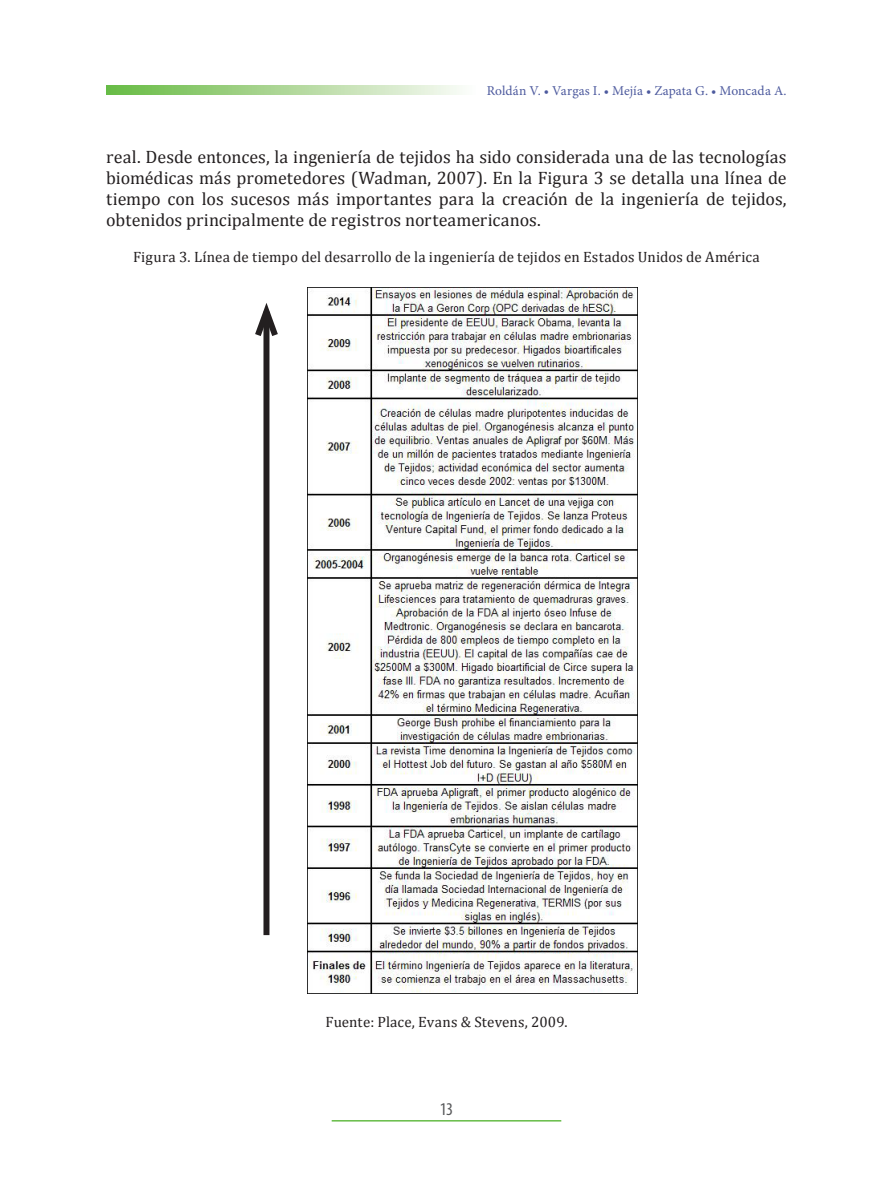
<style>
.page{position:relative;width:893px;height:1191px;background:#fff}
.page>*{position:absolute;margin:0;border:0;box-sizing:border-box;transform-origin:0 0}
.texto{font:18px/21px "Cambria";letter-spacing:.005em;color:#231f20;text-align:justify}
.t1{font:condensed 18px "Myriad Pro";color:#57585a}
.Figuras{font:15px "Cambria";letter-spacing:.005em;color:#231f20}
.t2{font:13.5px "Minion Pro";letter-spacing:.005em;color:#4d5a9e}
</style>
<div class="page">
<hr style="left:332px;top:1120px;width:229px;height:1px;background:#65bc46">
<svg style="left:106px;top:85px;width:354px;height:10px;background:#aed898"></svg>
<img style="left:308px;top:287px;width:329px;height:706px">
<div style="left:263px;top:311px;width:6px;height:624px;background:#231f20"></div>
<svg style="left:255px;top:303px;width:23px;height:40px"></svg>
<p class="t2" style="left:487px;top:82px;width:301px">Roldán V. • Vargas I. • Mejía • Zapata G. • Moncada A.</p>
<p class="texto" style="left:106px;top:146px;width:682px">real. Desde entonces, la ingeniería de tejidos ha sido considerada una de las tecnologías biomédicas más prometedores (Wadman, 2007). En la Figura 3 se detalla una línea de tiempo con los sucesos más importantes para la creación de la ingeniería de tejidos, obtenidos principalmente de registros norteamericanos.</p>
<p class="Figuras" style="left:133px;top:248px;width:628px">Figura 3. Línea de tiempo del desarrollo de la ingeniería de tejidos en Estados Unidos de América</p>
<p class="Figuras" style="left:326px;top:1013px;width:243px">Fuente: Place, Evans &amp; Stevens, 2009.</p>
<p class="t1" style="left:440px;top:1098px;width:15px">13</p>
</div>
